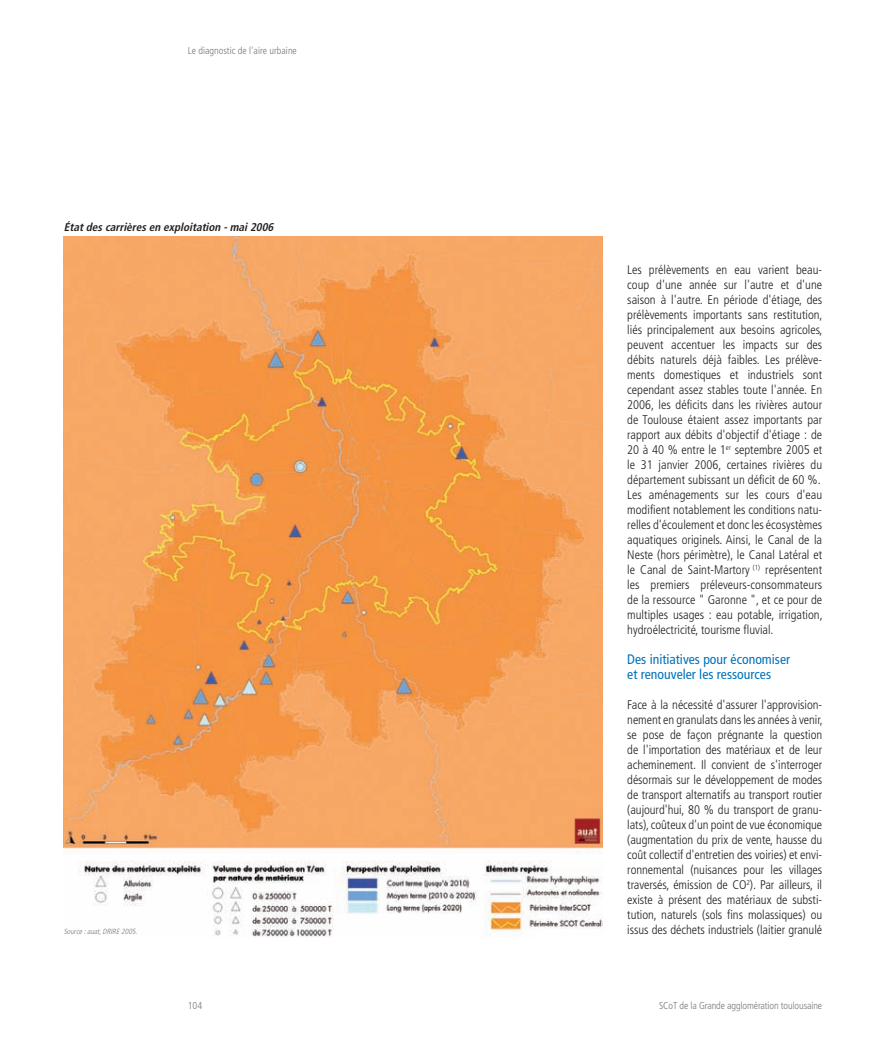
<style>
.page{position:relative;width:886px;height:1053px;background:#fff}
.page>*{position:absolute;margin:0;border:0;box-sizing:border-box;transform-origin:0 0}
.t1{font:condensed 13.75px/15px "Frutiger LT Std";color:#0072bc}
.t2{font:300 condensed 12.5px/15px "Frutiger LT Std";color:#231f20}
.t3{font:italic 700 condensed 11.25px "Frutiger LT Std";color:#231f20}
.t4{font:300 condensed 10px "Frutiger LT Std";letter-spacing:-.01em;color:#76787b}
.t5{font:italic 300 condensed 7.5px "Frutiger LT Std";color:#76787b}
</style>
<div class="page">
<img style="left:64px;top:237px;width:538px;height:700px">
<p class="t4" style="left:188px;top:44px;width:111px">Le diagnostic de l'aire urbaine</p>
<p class="t3" style="left:64px;top:221px;width:214px">Étatdescarrièresen exploitation -mai2006</p>
<p class="t5" style="left:64px;top:927px;width:77px">Source:auat,DRIRE2005.</p>
<p class="t2" style="left:627px;top:262px;width:197px">Les prélèvements en eau varient beau&shy;coup d'une année sur l'autre et d'une saison à l'autre. En période d'étiage, des prélèvements importants sans restitution, liés principalement aux besoins agricoles, peuvent accentuer les impacts sur des débits naturels déjà faibles. Les prélève&shy;ments domestiques et industriels sont cependant assez stables toute l'année. En 2006, les déficits dans les rivières autour de Toulouse étaient assez importants par rapport aux débits d'objectif d'étiage : de 20 à 40 % entre le 1<sup>er</sup> septembre 2005 et le 31 janvier 2006, certaines rivières du département subissant un déficit de 60 %.<br>Les aménagements sur les cours d'eau modifient notablement les conditions natu&shy;relles d'écoulement et donc les écosystèmes aquatiques originels. Ainsi, le Canal de la Neste (hors périmètre), le Canal Latéral et le Canal de Saint-Martory <sup>(1)</sup> représentent les premiers préleveurs-consommateurs de la ressource " Garonne ", et ce pour de multiples usages : eau potable, irrigation, hydroélectricité, tourisme fluvial.</p>
<p class="t1" style="left:627px;top:651px;width:164px">Des initiatives pour économiser et renouveler les ressources</p>
<p class="t2" style="left:627px;top:697px;width:197px;text-align:justify">Face à la nécessité d'assurer l'approvision&shy;nement en granulats dans les années à venir, se pose de façon prégnante la question de l'importation des matériaux et de leur acheminement. Il convient de s'interroger désormais sur le développement de modes de transport alternatifs au transport routier (aujourd'hui, 80 % du transport de granu&shy;lats), coûteux d'un point de vue économique (augmentation du prix de vente, hausse du coût collectif d'entretien des voiries) et envi&shy;ronnemental (nuisances pour les villages traversés, émission de CO<sup>2</sup>). Par ailleurs, il existe à présent des matériaux de substi&shy;tution, naturels (sols fins molassiques) ou issus des déchets industriels (laitier granulé</p>
<p class="t4" style="left:188px;top:1000px;width:16px">104</p>
<p class="t4" style="left:659px;top:1000px;width:165px">SCoT de la Grande agglomération toulousaine</p>
</div>
